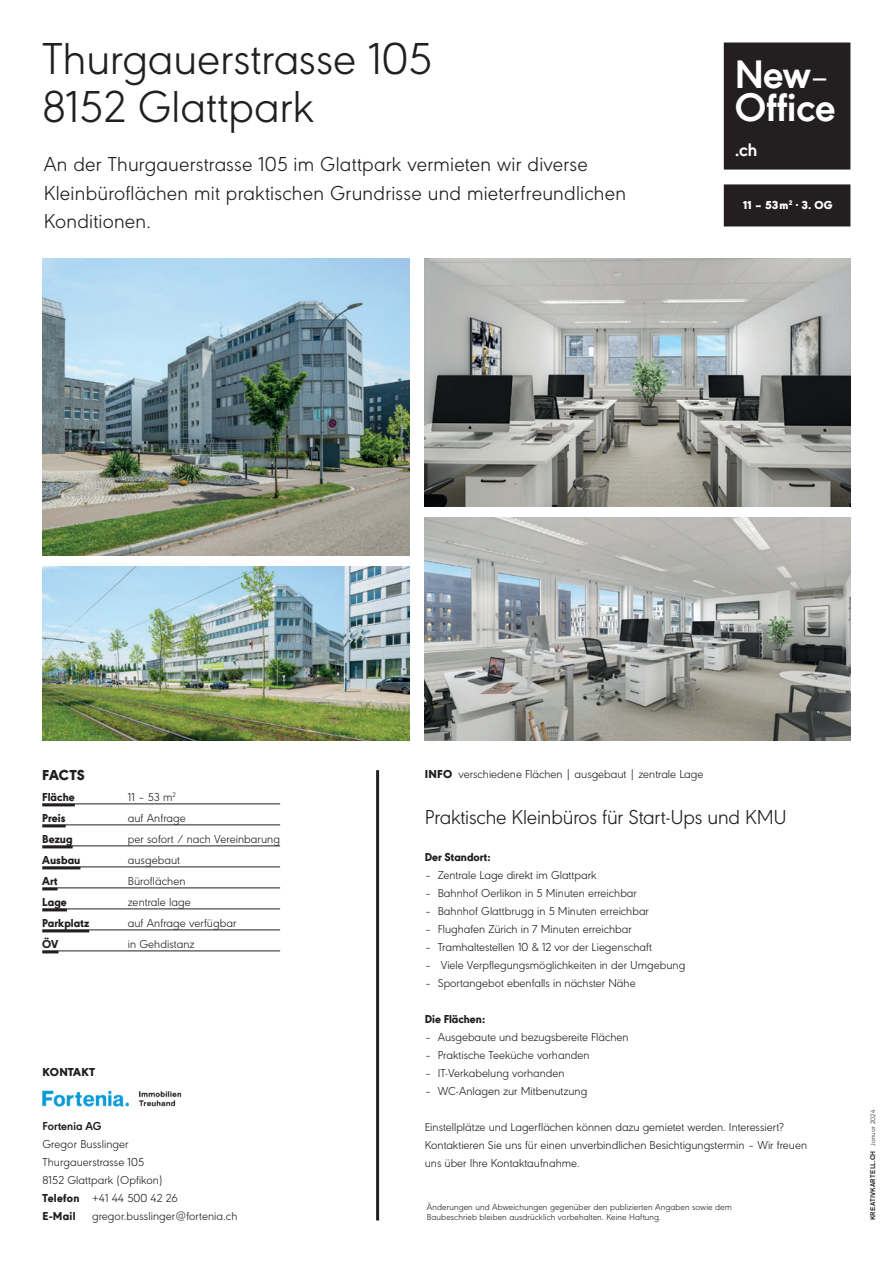
<style>
.page{position:relative;width:893px;height:1263px;background:#fff}
.page>*{position:absolute;margin:0;border:0;box-sizing:border-box;transform-origin:0 0}
.t1{font:300 46.5px/48px "URW Geometric";color:#231f20}
.t2{font:700 41.4px/33px "URW Geometric";letter-spacing:-.01em;color:#fff}
.t3{font:300 21px/28.5px "URW Geometric";letter-spacing:.01em;color:#231f20}
.t4{font:300 21px "URW Geometric";letter-spacing:-.01em;color:#231f20}
.t5{font:700 18.9px "URW Geometric";color:#fff}
.t6{font:900 15px "URW Geometric";letter-spacing:.01em;color:#231f20}
.t7{font:300 12px/18px "URW Geometric";color:#231f20}
.t8{font:800 12px "URW Geometric";letter-spacing:.005em;color:#231f20}
.t9{font:900 12px "URW Geometric";color:#fff}
.t10{font:700 12px "URW Geometric";letter-spacing:.005em;color:#231f20}
.t11{font:900 12px "URW Geometric";letter-spacing:.02em;color:#231f20}
.t12{font:300 9px/10.8px "URW Geometric";letter-spacing:.01em;color:#231f20}
.t13{font:500 6.75px "Akzidenz Grotesk Std";letter-spacing:.03em;color:#231f20}
.s1{font-weight:300}
.s2{font-weight:800}
.s3{font-weight:900}
.s4{font-family:"URW Geometric";font-weight:300}
</style>
<div class="page">
<img style="left:43px;top:258px;width:366px;height:298px">
<img style="left:425px;top:518px;width:425px;height:222px">
<img style="left:42px;top:567px;width:367px;height:173px">
<img style="left:425px;top:258px;width:425px;height:248px">
<div style="left:727px;top:45px;width:120px;height:122px;background:#231f20"></div>
<div style="left:724px;top:43px;width:126px;height:127px;border:6px solid #231f20"></div>
<hr style="left:42px;top:804px;width:238px;height:1px;background:#231f20">
<hr style="left:42px;top:804px;width:33px;height:2px;background:#231f20">
<hr style="left:42px;top:825px;width:238px;height:1px;background:#231f20">
<hr style="left:42px;top:825px;width:24px;height:2px;background:#231f20">
<hr style="left:42px;top:846px;width:238px;height:1px;background:#231f20">
<hr style="left:42px;top:846px;width:31px;height:2px;background:#231f20">
<hr style="left:42px;top:867px;width:238px;height:1px;background:#231f20">
<hr style="left:42px;top:867px;width:38px;height:2px;background:#231f20">
<hr style="left:42px;top:888px;width:238px;height:1px;background:#231f20">
<svg style="left:42px;top:888px;width:16px;height:2px"></svg>
<hr style="left:42px;top:909px;width:238px;height:1px;background:#231f20">
<hr style="left:42px;top:909px;width:25px;height:2px;background:#231f20">
<hr style="left:42px;top:930px;width:238px;height:1px;background:#231f20">
<hr style="left:42px;top:930px;width:47px;height:2px;background:#231f20">
<hr style="left:42px;top:951px;width:238px;height:1px;background:#231f20">
<svg style="left:42px;top:951px;width:17px;height:2px"></svg>
<hr style="left:376px;top:770px;width:3px;height:450px;background:#231f20">
<div style="left:727px;top:187px;width:120px;height:37px;background:#231f20"></div>
<div style="left:724px;top:184px;width:126px;height:42px;border:6px solid #231f20"></div>
<img style="left:43px;top:1090px;width:139px;height:17px">
<h1 class="t1" style="left:43px;top:31px;width:391px">Thurgauerstrasse 105<br>8152 Glattpark</h1>
<h3 class="t3" style="left:44px;top:149px;width:584px">An der Thurgauerstrasse 105 im Glattpark vermieten wir diverse<br>Kleinbüroflächen mit praktischen Grundrisse und mieterfreundlichen<br>Konditionen.</h3>
<h2 class="t2" style="left:735px;top:55px;width:102px">New<span class="s1">–<br></span>Office</h2>
<h3 class="t5" style="left:735px;top:136px;width:24px">.ch</h3>
<p class="t9" style="left:743px;top:196px;width:91px">11 – 53 m<sup>2</sup> · 3. OG</p>
<p class="t6" style="left:42px;top:764px;width:44px">FACTS</p>
<p class="t8" style="left:42px;top:788px;width:34px">Fläche</p>
<p class="t7" style="left:128px;top:787px;width:50px">11 – 53 m<sup>2</sup></p>
<p class="t8" style="left:42px;top:809px;width:25px">Preis</p>
<p class="t7" style="left:128px;top:808px;width:60px">auf Anfrage</p>
<p class="t8" style="left:42px;top:830px;width:32px">Bezug</p>
<p class="t7" style="left:128px;top:829px;width:154px">per sofort / nach Vereinbarung</p>
<p class="t8" style="left:42px;top:851px;width:40px">Ausbau</p>
<p class="t7" style="left:128px;top:850px;width:54px">ausgebaut</p>
<p class="t8" style="left:42px;top:872px;width:17px">Art</p>
<p class="t7" style="left:128px;top:871px;width:59px">Büroflächen</p>
<p class="t8" style="left:42px;top:893px;width:26px">Lage</p>
<p class="t7" style="left:128px;top:892px;width:64px">zentrale lage</p>
<p class="t8" style="left:42px;top:914px;width:48px">Parkplatz</p>
<p class="t7" style="left:128px;top:913px;width:110px">auf Anfrage verfügbar</p>
<p class="t8" style="left:42px;top:935px;width:18px">ÖV</p>
<p class="t7" style="left:128px;top:934px;width:68px">in Gehdistanz</p>
<p class="t11" style="left:43px;top:1063px;width:54px">KONTAKT</p>
<p class="t10" style="left:43px;top:1117px;width:61px">Fortenia AG</p>
<p class="t7" style="left:43px;top:1134px;width:137px">Gregor Busslinger<br>Thurgauerstrasse 105<br>8152 Glattpark (Opfikon)<br><span class="s2">Telefon</span> +41 44 500 42 26<br><span class="s2">E-Mail</span></p>
<p class="t7" style="left:92px;top:1206px;width:147px">gregor.busslinger@fortenia.ch</p>
<p class="t7" style="left:425px;top:764px;width:280px"><span class="s3">INFO</span> verschiedene Flächen | ausgebaut | zentrale Lage</p>
<h3 class="t4" style="left:425px;top:801px;width:364px">Praktische Kleinbüros für Start-Ups und KMU</h3>
<p class="t8" style="left:425px;top:848px;width:67px">Der Standort:</p>
<p class="t7" style="left:425px;top:865px;width:173px">– Zentrale Lage direkt im Glattpark</p>
<p class="t7" style="left:425px;top:883px;width:214px">– Bahnhof Oerlikon in 5 Minuten erreichbar</p>
<p class="t7" style="left:425px;top:901px;width:226px">– Bahnhof Glattbrugg in 5 Minuten erreichbar</p>
<p class="t7" style="left:425px;top:919px;width:209px">– Flughafen Zürich in 7 Minuten erreichbar</p>
<p class="t7" style="left:425px;top:937px;width:229px">– Tramhaltestellen 10 &amp; 12 vor der Liegenschaft</p>
<p class="t7" style="left:425px;top:955px;width:262px">– Viele Verpflegungsmöglichkeiten in der Umgebung</p>
<p class="t7" style="left:425px;top:973px;width:212px">– Sportangebot ebenfalls in nächster Nähe</p>
<p class="t8" style="left:425px;top:1010px;width:62px">Die Flächen:</p>
<p class="t7" style="left:425px;top:1027px;width:205px">– Ausgebaute und bezugsbereite Flächen</p>
<p class="t7" style="left:425px;top:1045px;width:166px">– Praktische Teeküche vorhanden</p>
<p class="t7" style="left:425px;top:1063px;width:141px">– IT-Verkabelung vorhanden</p>
<p class="t7" style="left:425px;top:1081px;width:164px">– WC-Anlagen zur Mitbenutzung</p>
<p class="t7" style="left:425px;top:1117px;width:384px">Einstellplätze und Lagerflächen können dazu gemietet werden. Interessiert?<br>Kontaktieren Sie uns für einen unverbindlichen Besichtigungstermin – Wir freuen uns über Ihre Kontaktaufnahme.</p>
<p class="t12" style="left:427px;top:1200px;width:307px">Änderungen und Abweichungen gegenüber den publizierten Angaben sowie dem<br>Baubeschrieb bleiben ausdrücklich vorbehalten. Keine Haftung.</p>
<p class="t13" style="left:869px;top:1220px;width:112px;rotate:-90deg">KREATIVKARTELL.CH <span class="s4">Januar 2024</span></p>
</div>
